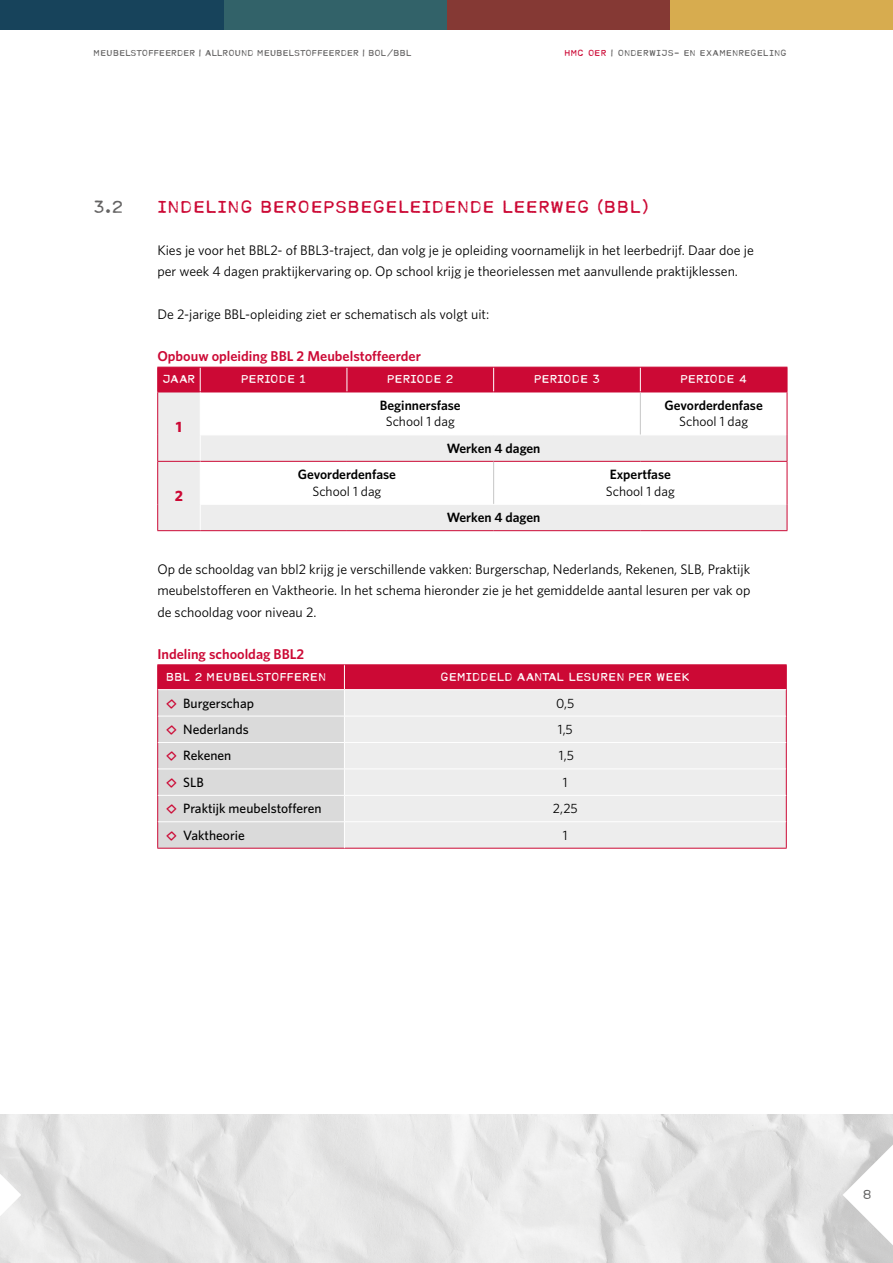
<style>
.page{position:relative;width:893px;height:1263px;background:#fff}
.page>*{position:absolute;margin:0;border:0;box-sizing:border-box;transform-origin:0 0}
.t1{font:18px "MODERNTYPEWRITER";letter-spacing:.045em;color:#cc0935}
.t2{font:18px "MODERNTYPEWRITER";color:#646363}
.t3{font:700 15px "Whitney";color:#cc0935}
.t4{font:600 14.25px "Whitney";color:#cc0935}
.t5{font:13.8px/21.3px "Whitney";color:#000}
.t6{font:600 13.5px "Whitney";color:#000}
.t7{font:500 13.5px "Whitney";color:#000}
.t8{font:13.5px "Whitney";color:#000}
.t9{font:13.5px "MODERNTYPEWRITER";color:#646363}
.t10{font:12px "MODERNTYPEWRITER";letter-spacing:.015em;color:#fff}
.t11{font:9px "MODERNTYPEWRITER";letter-spacing:.035em;color:#646363}
.s1{color:#cc0935}
.s2{font-family:"Chalkboard";font-weight:400;color:#cc0935}
</style>
<div class="page">
<img style="left:0;top:1114px;width:893px;height:149px">
<div style="left:670px;top:0;width:223px;height:30px;background:#d7ac4f"></div>
<div style="left:446px;top:0;width:224px;height:30px;background:#853934"></div>
<div style="left:223px;top:0;width:223px;height:30px;background:#326269"></div>
<div style="left:0;top:0;width:223px;height:30px;background:#17435b"></div>
<svg style="left:843px;top:1132px;width:50px;height:126px"></svg>
<svg style="left:0;top:1132px;width:21px;height:126px"></svg>
<div style="left:158px;top:393px;width:629px;height:137px;background:#ededed"></div>
<svg style="left:201px;top:393px;width:586px;height:111px"></svg>
<svg style="left:200px;top:505px;width:1px;height:25px"></svg>
<hr style="left:157px;top:392px;width:43px;height:1px;background:#cc0935">
<hr style="left:157px;top:392px;width:1px;height:43px;background:#cc0935">
<svg style="left:157px;top:435px;width:1px;height:26px"></svg>
<hr style="left:157px;top:530px;width:43px;height:1px;background:#cc0935">
<hr style="left:200px;top:392px;width:147px;height:1px;background:#cc0935">
<hr style="left:200px;top:392px;width:1px;height:42px;background:#fff">
<hr style="left:347px;top:392px;width:147px;height:1px;background:#cc0935">
<hr style="left:494px;top:392px;width:146px;height:1px;background:#cc0935">
<hr style="left:640px;top:392px;width:147px;height:1px;background:#cc0935">
<hr style="left:640px;top:434px;width:147px;height:1px;background:#fff">
<hr style="left:200px;top:434px;width:147px;height:1px;background:#fff">
<svg style="left:200px;top:435px;width:1px;height:26px"></svg>
<hr style="left:347px;top:434px;width:147px;height:1px;background:#fff">
<hr style="left:494px;top:434px;width:146px;height:1px;background:#fff">
<hr style="left:157px;top:461px;width:43px;height:1px;background:#cc0935">
<hr style="left:157px;top:462px;width:1px;height:42px;background:#cc0935">
<svg style="left:157px;top:504px;width:1px;height:26px"></svg>
<hr style="left:200px;top:461px;width:147px;height:1px;background:#cc0935">
<hr style="left:347px;top:461px;width:147px;height:1px;background:#cc0935">
<hr style="left:200px;top:462px;width:1px;height:42px;background:#fff">
<hr style="left:200px;top:504px;width:147px;height:1px;background:#fff">
<hr style="left:347px;top:504px;width:147px;height:1px;background:#fff">
<hr style="left:494px;top:461px;width:146px;height:1px;background:#cc0935">
<hr style="left:640px;top:461px;width:147px;height:1px;background:#cc0935">
<hr style="left:494px;top:504px;width:146px;height:1px;background:#fff">
<hr style="left:640px;top:504px;width:147px;height:1px;background:#fff">
<div style="left:157px;top:367px;width:631px;height:25px;background:#cc0935"></div>
<hr style="left:787px;top:392px;width:1px;height:43px;background:#cc0935">
<svg style="left:787px;top:435px;width:1px;height:26px"></svg>
<hr style="left:787px;top:462px;width:1px;height:42px;background:#cc0935">
<svg style="left:787px;top:504px;width:1px;height:26px"></svg>
<hr style="left:640px;top:392px;width:1px;height:42px;background:#c6c6c6">
<hr style="left:493px;top:462px;width:1px;height:42px;background:#c6c6c6">
<hr style="left:200px;top:530px;width:147px;height:1px;background:#cc0935">
<hr style="left:347px;top:530px;width:147px;height:1px;background:#cc0935">
<hr style="left:494px;top:530px;width:146px;height:1px;background:#cc0935">
<hr style="left:640px;top:530px;width:147px;height:1px;background:#cc0935">
<hr style="left:157px;top:664px;width:187px;height:1px;background:#cc0935">
<hr style="left:344px;top:664px;width:443px;height:1px;background:#cc0935">
<hr style="left:157px;top:848px;width:187px;height:1px;background:#cc0935">
<hr style="left:344px;top:848px;width:443px;height:1px;background:#cc0935">
<svg style="left:157px;top:665px;width:630px;height:183px;background:#e4c7cd"></svg>
<p class="t11" style="left:94px;top:48px;width:27px">MEUBELSTO</p>
<p class="t11" style="left:148px;top:48px;width:18px">FFEERDER</p>
<p class="t11" style="left:199px;top:48px;width:20px">| ALLRO</p>
<p class="t11" style="left:235px;top:48px;width:49px">UND MEUBELSTO</p>
<p class="t11" style="left:312px;top:48px;width:18px">FFEERDER</p>
<p class="t11" style="left:362px;top:48px;width:51px">| BOL/BBL</p>
<p class="t11" style="left:565px;top:48px;width:224px"><span class="s1">HMC OER</span> | ONDERWIJS- EN EXAMENREGELING</p>
<h1 class="t2" style="left:94px;top:197px;width:31px">3.2</h1>
<h1 class="t1" style="left:157px;top:197px;width:493px">INDELING BEROEPSBEGELEIDENDE LEERWEG (BBL)</h1>
<p class="t5" style="left:157px;top:239px;width:598px">Kies je voor het BBL2- of BBL3-traject, dan volg je je opleiding voornamelijk in het leerbedrijf. Daar doe je per week 4 dagen praktijkervaring op. Op school krijg je theorielessen met aanvullende praktijklessen.</p>
<p class="t5" style="left:157px;top:303px;width:333px">De 2-jarige BBL-opleiding ziet er schematisch als volgt uit:</p>
<p class="t4" style="left:157px;top:347px;width:265px">Opbouw opleiding BBL 2 Meubelstoffeerder</p>
<p class="t10" style="left:163px;top:373px;width:34px">JAAR</p>
<p class="t10" style="left:241px;top:373px;width:67px">PERIODE 1</p>
<p class="t10" style="left:387px;top:373px;width:68px">PERIODE 2</p>
<p class="t10" style="left:534px;top:373px;width:67px">PERIODE 3</p>
<p class="t10" style="left:680px;top:373px;width:68px">PERIODE 4</p>
<p class="t3" style="left:176px;top:417px;width:8px">1</p>
<p class="t6" style="left:665px;top:396px;width:100px">Gevorderdenfase</p>
<p class="t8" style="left:679px;top:413px;width:70px">School 1 dag</p>
<p class="t6" style="left:380px;top:396px;width:82px">Beginnersfase</p>
<p class="t8" style="left:386px;top:413px;width:70px">School 1 dag</p>
<p class="t3" style="left:175px;top:486px;width:10px">2</p>
<p class="t6" style="left:298px;top:466px;width:100px">Gevorderdenfase</p>
<p class="t8" style="left:312px;top:482px;width:70px">School 1 dag</p>
<p class="t6" style="left:447px;top:439px;width:95px">Werken 4 dagen</p>
<p class="t6" style="left:610px;top:466px;width:63px">Expertfase</p>
<p class="t8" style="left:606px;top:482px;width:70px">School 1 dag</p>
<p class="t6" style="left:447px;top:508px;width:95px">Werken 4 dagen</p>
<p class="t5" style="left:157px;top:558px;width:595px;text-align:justify">Op de schooldag van bbl2 krijg je verschillende vakken: Burgerschap, Nederlands, Rekenen, SLB, Praktijk meubelstofferen en Vaktheorie. In het schema hieronder zie je het gemiddelde aantal lesuren per vak op de schooldag voor niveau 2.</p>
<p class="t4" style="left:157px;top:645px;width:149px">Indeling schooldag BBL2</p>
<p class="t10" style="left:166px;top:671px;width:161px">BBL 2 MEUBELSTOFFEREN</p>
<p class="t10" style="left:441px;top:671px;width:251px">GEMIDDELD AANTAL LESUREN PER WEEK</p>
<p class="t7" style="left:166px;top:694px;width:89px"><span class="s2">◊</span> Burgerschap</p>
<p class="t8" style="left:556px;top:694px;width:20px">0,5</p>
<p class="t7" style="left:166px;top:720px;width:84px"><span class="s2">◊</span> Nederlands</p>
<p class="t8" style="left:558px;top:720px;width:16px">1,5</p>
<p class="t7" style="left:166px;top:747px;width:67px"><span class="s2">◊</span> Rekenen</p>
<p class="t8" style="left:559px;top:747px;width:16px">1,5</p>
<p class="t7" style="left:166px;top:773px;width:39px"><span class="s2">◊</span> SLB</p>
<p class="t8" style="left:563px;top:773px;width:6px">1</p>
<p class="t7" style="left:166px;top:800px;width:157px"><span class="s2">◊</span> Praktijk meubelstofferen</p>
<p class="t8" style="left:553px;top:799px;width:26px">2,25</p>
<p class="t7" style="left:166px;top:826px;width:80px"><span class="s2">◊</span> Vaktheorie</p>
<p class="t8" style="left:563px;top:826px;width:6px">1</p>
<p class="t9" style="left:863px;top:1187px;width:10px">8</p>
</div>
